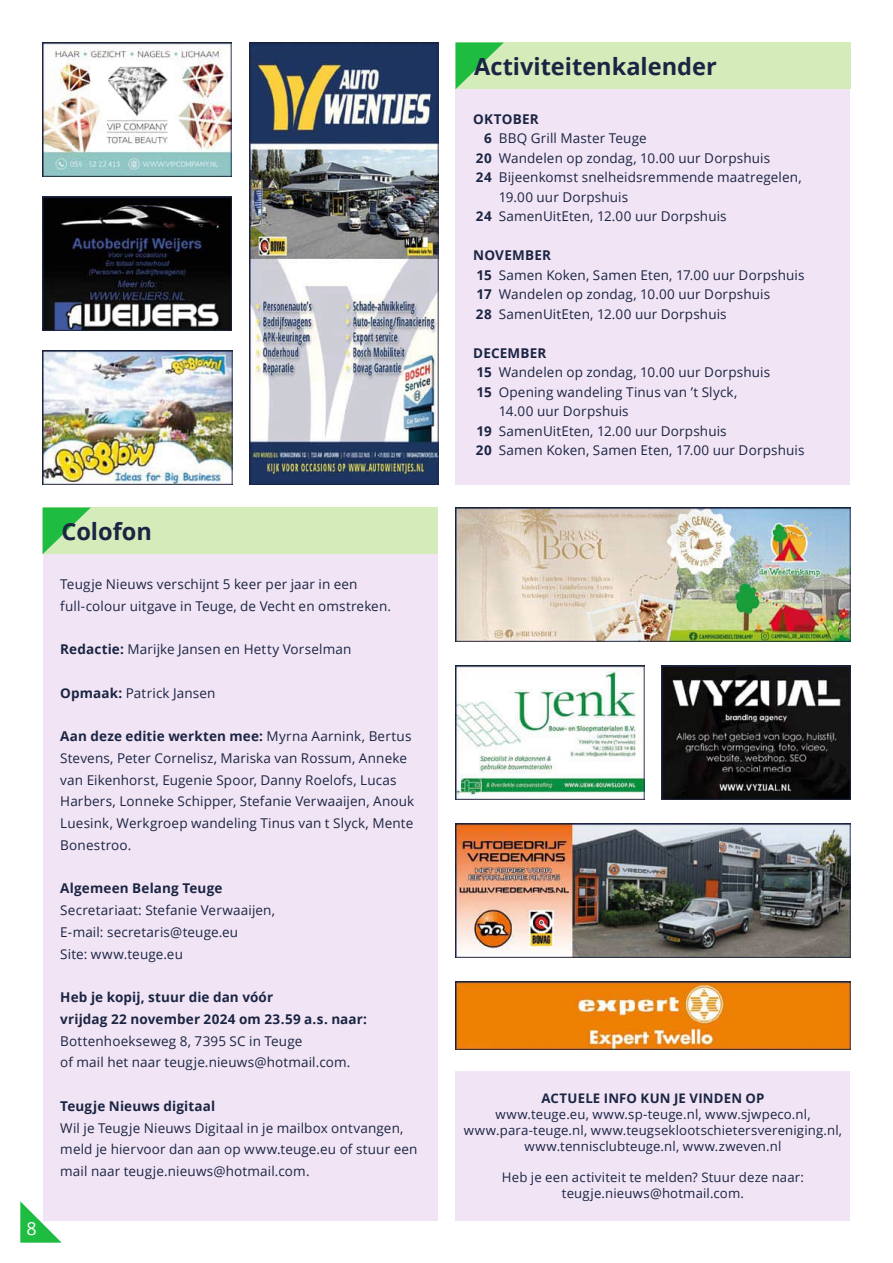
<style>
.page{position:relative;width:893px;height:1263px;background:#fff}
.page>*{position:absolute;margin:0;border:0;box-sizing:border-box;transform-origin:0 0}
.t1{font:700 23.55px "Open Sans";color:#1b2543}
.t2{font:18px "Open Sans";color:#fff}
.t3{font:13.5px/21.8px "Open Sans";letter-spacing:.01em;color:#1b2543}
.t4{font:700 13.5px/19.5px "Open Sans";letter-spacing:.01em;color:#1b2543}
.t5{font:13.2px/15.9px "Open Sans";letter-spacing:.01em;color:#1b2543;text-align:center}
.t6{font:700 13.2px "Open Sans";letter-spacing:.015em;color:#1b2543}
.s1{font-weight:700}
</style>
<div class="page">
<svg style="left:20px;top:1201px;width:42px;height:42px"></svg>
<img style="left:249px;top:43px;width:189px;height:442px">
<img style="left:43px;top:197px;width:189px;height:134px">
<img style="left:43px;top:351px;width:189px;height:134px">
<img style="left:455px;top:665px;width:189px;height:134px">
<img style="left:661px;top:665px;width:190px;height:134px">
<img style="left:43px;top:43px;width:189px;height:133px">
<img style="left:455px;top:823px;width:396px;height:134px">
<img style="left:455px;top:507px;width:395px;height:134px">
<img style="left:456px;top:981px;width:395px;height:68px">
<div style="left:455px;top:1071px;width:395px;height:149px;background:#f1e5f5"></div>
<div style="left:455px;top:43px;width:395px;height:442px;background:#f1e5f5"></div>
<div style="left:455px;top:42px;width:395px;height:47px;background:#d3ecba"></div>
<svg style="left:455px;top:43px;width:48px;height:46px"></svg>
<div style="left:43px;top:507px;width:394px;height:713px;background:#f1e5f5"></div>
<div style="left:43px;top:507px;width:394px;height:47px;background:#d3ecba"></div>
<svg style="left:43px;top:507px;width:48px;height:47px"></svg>
<h2 class="t2" style="left:26px;top:1216px;width:12px">8</h2>
<h1 class="t1" style="left:61px;top:515px;width:92px">Colofon</h1>
<p class="t3" style="left:60px;top:573px;width:332px">Teugje Nieuws verschijnt 5 keer per jaar in een full-colour uitgave in Teuge, de Vecht en omstreken.</p>
<p class="t3" style="left:60px;top:638px;width:293px"><span class="s1">Redactie:</span> Marijke Jansen en Hetty Vorselman</p>
<p class="t3" style="left:60px;top:681px;width:157px"><span class="s1">Opmaak:</span> Patrick Jansen</p>
<p class="t3" style="left:60px;top:725px;width:356px"><span class="s1">Aan deze editie werkten mee:</span> Myrna Aarnink, Bertus Stevens, Peter Cornelisz, Mariska van Rossum, Anneke van Eikenhorst, Eugenie Spoor, Danny Roelofs, Lucas Harbers, Lonneke Schipper, Stefanie Verwaaijen, Anouk Luesink, Werkgroep wandeling Tinus van t Slyck, Mente Bonestroo.</p>
<p class="t4" style="left:60px;top:878px;width:164px">Algemeen Belang Teuge</p>
<p class="t3" style="left:60px;top:899px;width:216px">Secretariaat: Stefanie Verwaaijen,<br>E-mail: secretaris@teuge.eu<br>Site: www.teuge.eu</p>
<p class="t4" style="left:60px;top:986px;width:308px;line-height:21.8px">Heb je kopij, stuur die dan vóór<br>vrijdag 22 november 2024 om 23.59 a.s. naar:</p>
<p class="t3" style="left:60px;top:1029px;width:292px">Bottenhoekseweg 8, 7395 SC in Teuge<br>of mail het naar teugje.nieuws@hotmail.com.</p>
<p class="t4" style="left:60px;top:1096px;width:156px">Teugje Nieuws digitaal</p>
<p class="t3" style="left:60px;top:1116px;width:359px">Wil je Teugje Nieuws Digitaal in je mailbox ontvangen, meld je hiervoor dan aan op www.teuge.eu of stuur een mail naar teugje.nieuws@hotmail.com.</p>
<h1 class="t1" style="left:474px;top:50px;width:244px">Activiteitenkalender</h1>
<p class="t4" style="left:473px;top:109px;width:67px">OKTOBER</p>
<p class="t3" style="left:499px;top:128px;width:304px;line-height:19.5px">BBQ Grill Master Teuge<br>Wandelen op zondag, 10.00 uur Dorpshuis Bijeenkomst snelheidsremmende maatregelen, 19.00 uur Dorpshuis<br>SamenUitEten, 12.00 uur Dorpshuis</p>
<p class="t4" style="left:473px;top:245px;width:79px">NOVEMBER</p>
<p class="t3" style="left:499px;top:265px;width:307px;line-height:19.5px">Samen Koken, Samen Eten, 17.00 uur Dorpshuis<br>Wandelen op zondag, 10.00 uur Dorpshuis<br>SamenUitEten, 12.00 uur Dorpshuis</p>
<p class="t4" style="left:473px;top:343px;width:75px">DECEMBER</p>
<p class="t3" style="left:499px;top:362px;width:307px;line-height:19.5px">Wandelen op zondag, 10.00 uur Dorpshuis Opening wandeling Tinus van ’t Slyck,<br>14.00 uur Dorpshuis<br>SamenUitEten, 12.00 uur Dorpshuis<br>Samen Koken, Samen Eten, 17.00 uur Dorpshuis</p>
<p class="t4" style="left:476px;top:128px;width:17px;text-align:justify;text-indent:8px">6<br>20<br>24</p>
<p class="t4" style="left:476px;top:206px;width:17px">24</p>
<p class="t4" style="left:476px;top:265px;width:17px;text-align:justify">15<br>17<br>28</p>
<p class="t4" style="left:476px;top:362px;width:17px">15<br>15</p>
<p class="t4" style="left:476px;top:421px;width:17px">19<br>20</p>
<p class="t6" style="left:541px;top:1089px;width:225px">ACTUELE INFO KUN JE VINDEN OP</p>
<p class="t5" style="left:464px;top:1106px;width:380px">www.teuge.eu, www.sp-teuge.nl, www.sjwpeco.nl, www.para-teuge.nl, www.teugseklootschietersvereniging.nl, www.tennisclubteuge.nl, www.zweven.nl</p>
<p class="t5" style="left:502px;top:1169px;width:304px">Heb je een activiteit te melden? Stuur deze naar: teugje.nieuws@hotmail.com.</p>
</div>
